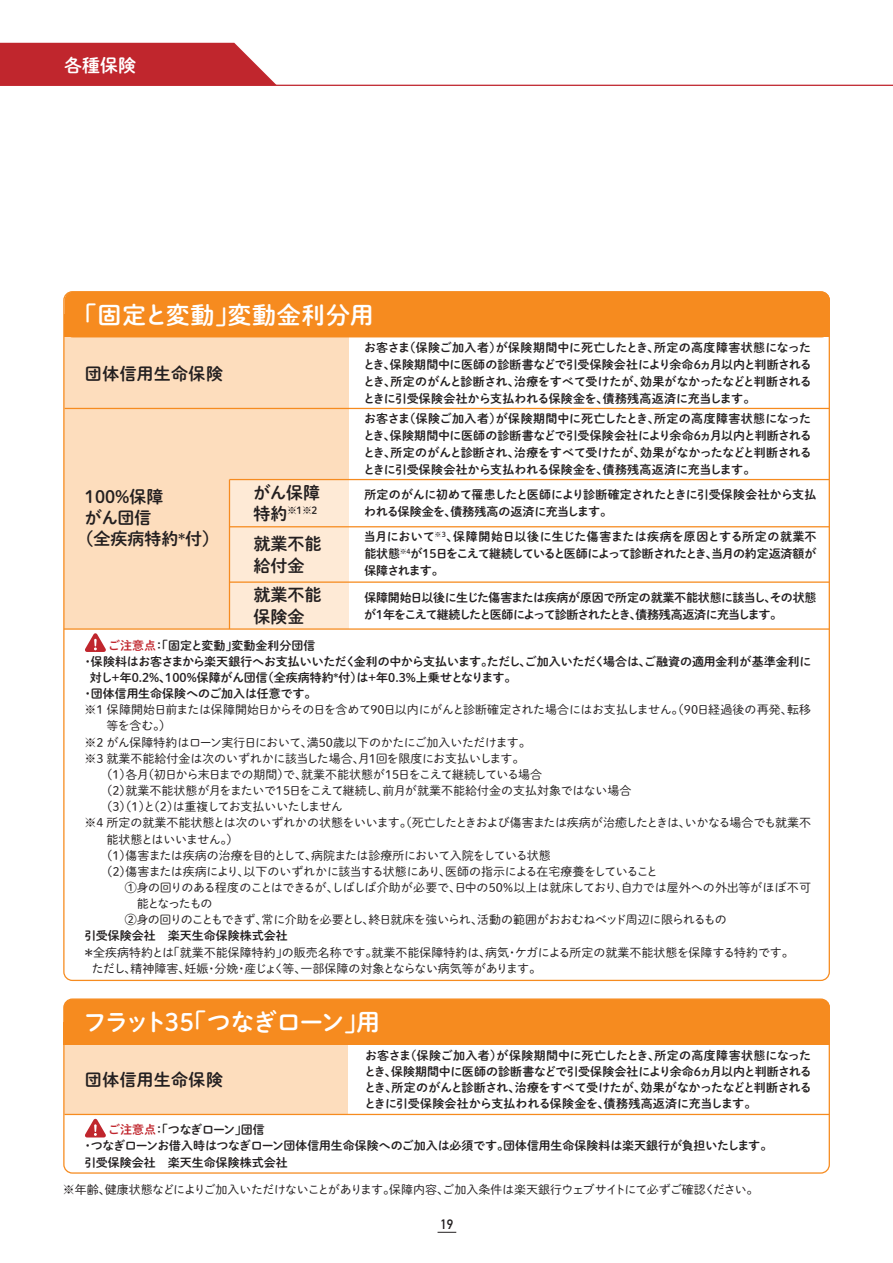
<style>
.page{position:relative;width:893px;height:1263px;background:#fff}
.page>*{position:absolute;margin:0;border:0;box-sizing:border-box;transform-origin:0 0}
.t1{font:24px "Shuei M Go Std B";letter-spacing:-.09em;color:#fff}
.t2{font:24px "Shuei M Go Std B";letter-spacing:.025em;color:#fff}
.t3{font:18px "Shuei M Go Std B";color:#fff}
.t4{font:16.95px/21.3px "Shuei M Go Std B";color:#231f20}
.t5{font:16.95px "Shuei M Go Std B";letter-spacing:.025em;color:#231f20}
.t6{font:13.5px "DIN Mittelschrift Std";color:#231f20}
.t7{font:12px/17px "Shuei M Go Std B";letter-spacing:-.02em;color:#231f20;text-align:justify}
.t8{font:12px "Shuei M Go Std L";letter-spacing:-.025em;color:#231f20}
.t9{font:12px/16.2px "Shuei M Go Std L";color:#231f20}
.t10{font:12px "Shuei M Go Std B";color:#231f20}
.t11{font:12px/17px "Shuei M Go Std B";letter-spacing:-.04em;color:#231f20}
.t12{font:12px "Shuei M Go Std L";letter-spacing:-.05em;color:#231f20}
.t13{font:12px "Shuei M Go Std L";letter-spacing:-.07em;color:#231f20}
.t14{font:12px "Shuei M Go Std L";letter-spacing:-.045em;color:#231f20}
.t15{font:12px "Shuei M Go Std L";letter-spacing:-.11em;color:#231f20}
.t16{font:9.9px "Shuei M Go Std B";color:#231f20}
.s1{font-size:16.95px}
.s2{color:#c0262d}
</style>
<div class="page">
<svg style="left:438px;top:1232px;width:18px;height:1px"></svg>
<hr style="left:0;top:85px;width:893px;height:1px;background:#c0262d">
<svg style="left:0;top:43px;width:277px;height:42px;background:#c4363d"></svg>
<div style="left:65px;top:337px;width:284px;height:292px;background:#fdddbd"></div>
<div style="left:64px;top:1045px;width:284px;height:69px;background:#fdddbd"></div>
<div style="left:65px;top:292px;width:765px;height:45px;background:#f68b1f;border-radius:9px"></div>
<div style="left:65px;top:314px;width:765px;height:23px;background:#f68b1f"></div>
<hr style="left:65px;top:408px;width:764px;height:1px;background:#f68b1f">
<div style="left:64px;top:999px;width:766px;height:46px;background:#f68b1f;border-radius:9px"></div>
<div style="left:64px;top:1022px;width:766px;height:23px;background:#f68b1f"></div>
<hr style="left:65px;top:1114px;width:764px;height:1px;background:#f68b1f">
<svg style="left:85px;top:633px;width:21px;height:19px"></svg>
<svg style="left:85px;top:1119px;width:21px;height:18px"></svg>
<div style="left:63px;top:998px;width:767px;height:176px;border:1px solid #f68b1f;border-radius:9px"></div>
<div style="left:229px;top:479px;width:120px;height:150px;background:#feead6"></div>
<hr style="left:229px;top:479px;width:600px;height:1px;background:#f68b1f">
<hr style="left:229px;top:526px;width:600px;height:1px;background:#f68b1f">
<hr style="left:229px;top:581px;width:600px;height:2px;background:#f68b1f">
<hr style="left:64px;top:628px;width:765px;height:2px;background:#f68b1f">
<hr style="left:229px;top:479px;width:1px;height:150px;background:#f68b1f">
<h2 class="t3" style="left:64px;top:52px;width:73px">各種保険</h2>
<h1 class="t2" style="left:73px;top:297px;width:303px">「固定と変動」変動金利分用</h1>
<h3 class="t5" style="left:85px;top:361px;width:140px">団体信用生命保険</h3>
<p class="t7" style="left:363px;top:339px;width:450px">お客さま（保険ご加入者）が保険期間中に死亡したとき、所定の高度障害状態になったとき、保険期間中に医師の診断書などで引受保険会社により余命6ヵ月以内と判断されるとき、所定のがんと診断され、治療をすべて受けたが、効果がなかったなどと判断されるときに引受保険会社から支払われる保険金を、債務残高返済に充当します。</p>
<p class="t7" style="left:363px;top:410px;width:450px">お客さま（保険ご加入者）が保険期間中に死亡したとき、所定の高度障害状態になったとき、保険期間中に医師の診断書などで引受保険会社により余命6ヵ月以内と判断されるとき、所定のがんと診断され、治療をすべて受けたが、効果がなかったなどと判断されるときに引受保険会社から支払われる保険金を、債務残高返済に充当します。</p>
<h3 class="t4" style="left:85px;top:485px;width:80px">100％保障</h3>
<h3 class="t4" style="left:85px;top:507px;width:68px">がん団信</h3>
<h3 class="t4" style="left:76px;top:528px;width:144px">（全疾病特約<sup>＊</sup>付）</h3>
<h3 class="t4" style="left:253px;top:481px;width:68px">がん保障</h3>
<p class="t16" style="left:253px;top:503px;width:66px"><span class="s1">特約</span>※1※2</p>
<h3 class="t4" style="left:253px;top:533px;width:70px">就業不能給付金</h3>
<h3 class="t4" style="left:253px;top:584px;width:70px">就業不能保険金</h3>
<p class="t7" style="left:364px;top:486px;width:454px">所定のがんに初めて罹患したと医師により診断確定されたときに引受保険会社から支払われる保険金を、債務残高の返済に充当します。</p>
<p class="t7" style="left:364px;top:527px;width:454px">当月において<sup>※3</sup>、保障開始日以後に生じた傷害または疾病を原因とする所定の就業不能状態<sup>※4</sup>が15日をこえて継続していると医師によって診断されたとき、当月の約定返済額が保障されます。</p>
<p class="t11" style="left:364px;top:589px;width:454px">保障開始日以後に生じた傷害または疾病が原因で所定の就業不能状態に該当し、その状態が1年をこえて継続したと医師によって診断されたとき、債務残高返済に充当します。</p>
<p class="t10" style="left:85px;top:636px;width:232px"><span class="s2">　　ご注意点</span>：「固定と変動」変動金利分団信</p>
<p class="t7" style="left:82px;top:652px;width:731px">・保険料はお客さまから楽天銀行へお支払いいただく金利の中から支払います。ただし、ご加入いただく場合は、ご融資の適用金利が基準金利に</p>
<p class="t10" style="left:90px;top:668px;width:428px">対し+年0.2%、100％保障がん団信（全疾病特約<sup>＊</sup>付）は+年0.3%上乗せとなります。</p>
<p class="t7" style="left:82px;top:685px;width:236px">・団体信用生命保険へのご加入は任意です。</p>
<p class="t8" style="left:85px;top:701px;width:728px">※1 保障開始日前または保障開始日からその日を含めて90日以内にがんと診断確定された場合にはお支払しません。（90日経過後の再発、転移</p>
<p class="t8" style="left:106px;top:717px;width:66px">等を含む。）</p>
<p class="t8" style="left:85px;top:733px;width:448px">※2 がん保障特約はローン実行日において、満50歳以下のかたにご加入いただけます。</p>
<p class="t8" style="left:85px;top:749px;width:441px">※3 就業不能給付金は次のいずれかに該当した場合、月1回を限度にお支払いします。</p>
<p class="t13" style="left:100px;top:766px;width:443px">（1）各月（初日から末日までの期間）で、就業不能状態が15日をこえて継続している場合</p>
<p class="t8" style="left:100px;top:782px;width:532px">（2）就業不能状態が月をまたいで15日をこえて継続し、前月が就業不能給付金の支払対象ではない場合</p>
<p class="t8" style="left:100px;top:798px;width:244px">（3）（1）と（2）は重複してお支払いいたしません</p>
<p class="t8" style="left:85px;top:814px;width:728px">※4 所定の就業不能状態とは次のいずれかの状態をいいます。（死亡したときおよび傷害または疾病が治癒したときは、いかなる場合でも就業不</p>
<p class="t8" style="left:106px;top:830px;width:134px">能状態とはいいません。）</p>
<p class="t14" style="left:100px;top:846px;width:452px">（１）傷害または疾病の治療を目的として、病院または診療所において入院をしている状態</p>
<p class="t8" style="left:100px;top:862px;width:559px">（２）傷害または疾病により、以下のいずれかに該当する状態にあり、医師の指示による在宅療養をしていること</p>
<p class="t8" style="left:125px;top:879px;width:688px">①身の回りのある程度のことはできるが、しばしば介助が必要で、日中の50％以上は就床しており、自力では屋外への外出等がほぼ不可</p>
<p class="t15" style="left:137px;top:895px;width:77px">能となったもの</p>
<p class="t12" style="left:125px;top:911px;width:603px">②身の回りのこともできず、常に介助を必要とし、終日就床を強いられ、活動の範囲がおおむねベッド周辺に限られるもの</p>
<p class="t10" style="left:85px;top:927px;width:205px">引受保険会社　楽天生命保険株式会社</p>
<p class="t9" style="left:92px;top:943px;width:703px;text-indent:-9px">＊全疾病特約とは「就業不能保障特約」の販売名称です。就業不能保障特約は、病気・ケガによる所定の就業不能状態を保障する特約です。ただし、精神障害、妊娠・分娩・産じょく等、一部保障の対象とならない病気等があります。</p>
<h1 class="t1" style="left:83px;top:1004px;width:299px">フラット35「つなぎローン」用</h1>
<h3 class="t5" style="left:85px;top:1067px;width:140px">団体信用生命保険</h3>
<p class="t7" style="left:364px;top:1046px;width:449px;line-height:16.2px">お客さま（保険ご加入者）が保険期間中に死亡したとき、所定の高度障害状態になったとき、保険期間中に医師の診断書などで引受保険会社により余命6ヵ月以内と判断されるとき、所定のがんと診断され、治療をすべて受けたが、効果がなかったなどと判断されるときに引受保険会社から支払われる保険金を、債務残高返済に充当します。</p>
<p class="t7" style="left:82px;top:1121px;width:692px;line-height:16.2px;text-align:left"><span class="s2">　　ご注意点</span>：「つなぎローン」団信<br>・つなぎローンお借入時はつなぎローン団体信用生命保険へのご加入は必須です。団体信用生命保険料は楽天銀行が負担いたします。引受保険会社　楽天生命保険株式会社</p>
<p class="t8" style="left:63px;top:1181px;width:697px">※年齢、健康状態などによりご加入いただけないことがあります。保障内容、ご加入条件は楽天銀行ウェブサイトにて必ずご確認ください。</p>
<p class="t6" style="left:440px;top:1216px;width:14px">19</p>
</div>
